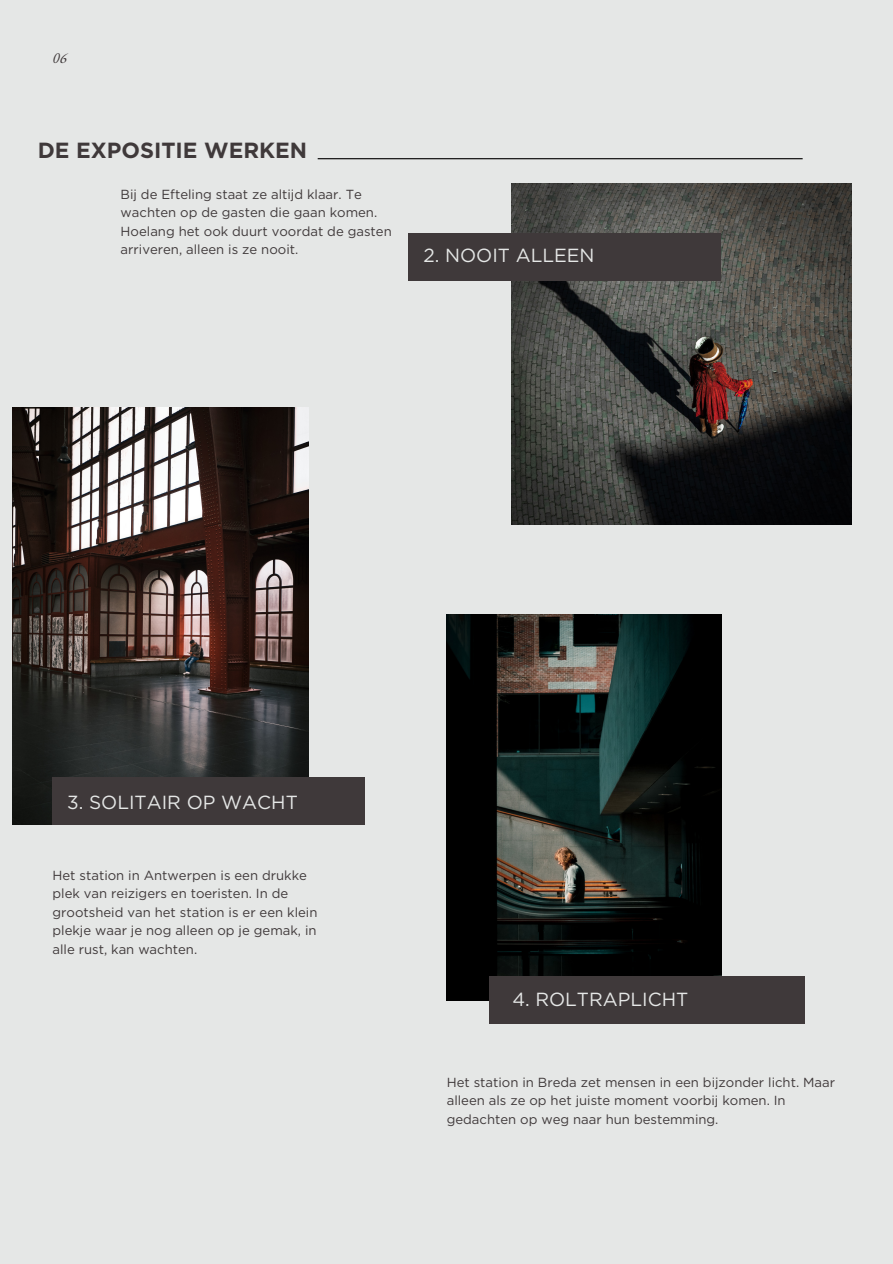
<style>
.page{position:relative;width:893px;height:1264px;background:#fff}
.page>*{position:absolute;margin:0;border:0;box-sizing:border-box;transform-origin:0 0}
.t1{font:700 21.9px "Gotham";color:#3f393a}
.t2{font:18.9px "Gotham";color:#e5e7e6}
.t3{font:italic 15px "EB Garamond";color:#3f393a}
.t4{font:13.2px/18.6px "Gotham";color:#3f393a}
</style>
<div class="page">
<div style="left:0;top:0;width:892px;height:1263px;background:#e5e7e6"></div>
<img style="left:13px;top:408px;width:296px;height:416px">
<img style="left:512px;top:184px;width:339px;height:340px">
<img style="left:446px;top:615px;width:275px;height:385px">
<hr style="left:318px;top:158px;width:484px;height:1px;background:#000">
<div style="left:53px;top:777px;width:312px;height:47px;background:#3f393a"></div>
<div style="left:409px;top:233px;width:312px;height:48px;background:#3f393a"></div>
<div style="left:489px;top:976px;width:315px;height:48px;background:#3f393a"></div>
<p class="t3" style="left:53px;top:48px;width:16px">06</p>
<p class="t1" style="left:38px;top:137px;width:271px">DE EXPOSITIE WERKEN</p>
<p class="t4" style="left:121px;top:185px;width:273px">Bij de Efteling staat ze altijd klaar. Te wachten op de gasten die gaan komen.<br>Hoelang het ook duurt voordat de gasten arriveren, alleen is ze nooit.</p>
<p class="t2" style="left:423px;top:244px;width:172px">2. NOOIT ALLEEN</p>
<p class="t2" style="left:67px;top:790px;width:232px">3. SOLITAIR OP WACHT</p>
<p class="t4" style="left:53px;top:865px;width:266px">Het station in Antwerpen is een drukke plek van reizigers en toeristen. In de grootsheid van het station is er een klein plekje waar je nog alleen op je gemak, in alle rust, kan wachten.</p>
<p class="t2" style="left:512px;top:987px;width:177px">4. ROLTRAPLICHT</p>
<p class="t4" style="left:446px;top:1072px;width:390px">Het station in Breda zet mensen in een bijzonder licht. Maar alleen als ze op het juiste moment voorbij komen. In gedachten op weg naar hun bestemming.</p>
</div>
